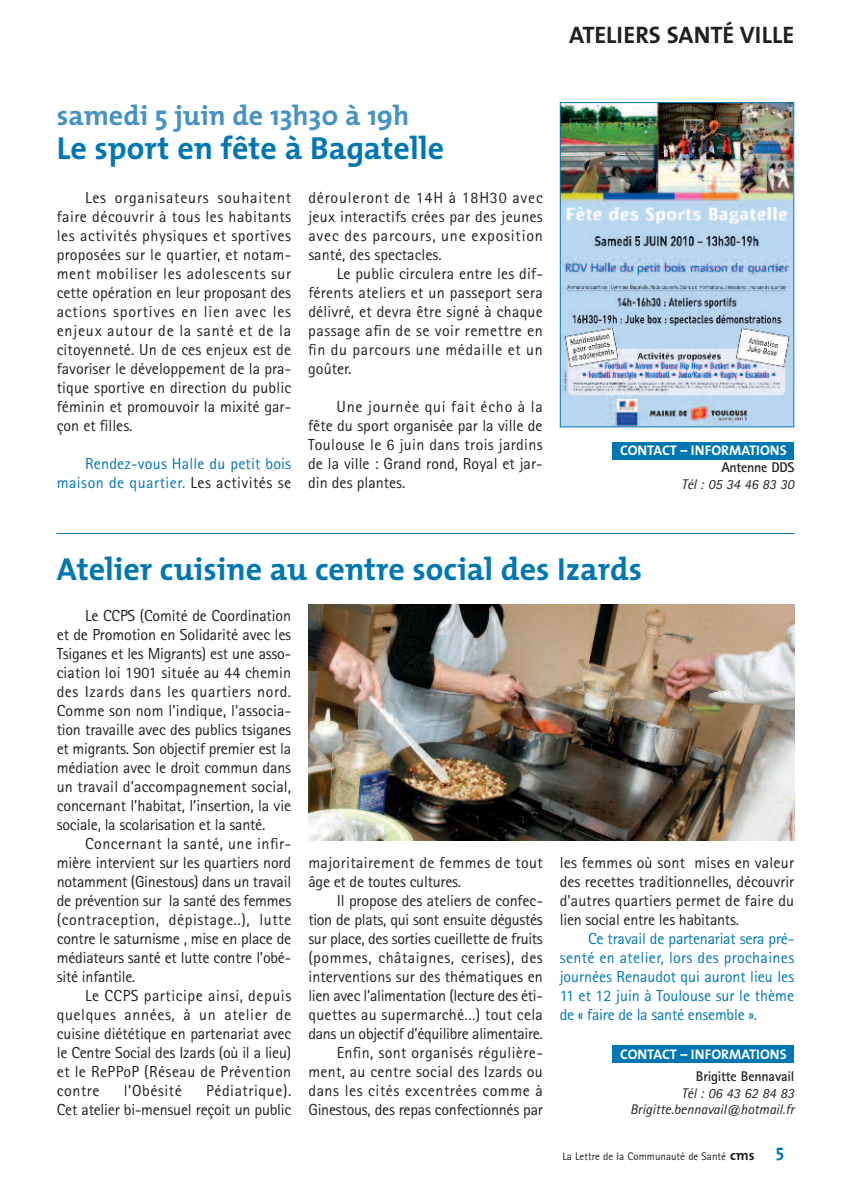
<style>
.page{position:relative;width:851px;height:1191px;background:#fff}
.page>*{position:absolute;margin:0;border:0;box-sizing:border-box;transform-origin:0 0}
.t1{font:700 32px "The Mix";color:#0077b2}
.t2{font:700 28px "The Mix";color:#4592c3}
.t3{font:700 24px "The Mix";color:#231f20}
.t4{font:700 18px "The Mix";color:#0077b2}
.t5{font:16px/19px "Rotis Sans Serif";color:#231f20;text-align:justify}
.t6{font:16px/19px "Rotis Sans Serif";letter-spacing:.01em;color:#0077b2;text-align:justify}
.t7{font:16px/19px "Rotis Sans Serif";letter-spacing:.03em;color:#0077b2;text-align:right}
.t8{font:16px/19px "Rotis Sans Serif";letter-spacing:.025em;color:#231f20}
.t9{font:16px "Rotis Sans Serif";letter-spacing:.035em;color:#231f20}
.t10{font:italic 14px/16.8px "Rotis Sans Serif";color:#231f20;text-align:right}
.t11{font:700 14px "The Mix";color:#fff}
.t12{font:700 14px "Rotis Sans Serif";letter-spacing:-.02em;color:#231f20}
.t13{font:11px "Rotis Sans Serif";color:#231f20}
.s1{color:#231f20}
.s2{font-family:"The Mix";font-weight:700;font-size:14px}
</style>
<div class="page">
<div style="left:612px;top:442px;width:182px;height:17px;background:#0077b2"></div>
<div style="left:612px;top:1045px;width:182px;height:17px;background:#0077b2"></div>
<img style="left:561px;top:104px;width:231px;height:321px">
<div style="left:559px;top:102px;width:235px;height:325px;border:1px solid #0077b2"></div>
<img style="left:308px;top:604px;width:486px;height:236px">
<hr style="left:57px;top:533px;width:737px;height:1px;background:#0077b2">
<h2 class="t2" style="left:57px;top:106px;width:354px">samedi 5 juin de 13h30 à 19h</h2>
<h1 class="t1" style="left:57px;top:137px;width:389px">Le sport en fête à Bagatelle</h1>
<p class="t5" style="left:57px;top:190px;width:236px;text-indent:28px">Les organisateurs souhaitent faire découvrir à tous les habitants les activités physiques et sportives proposées sur le quartier, et notam&shy;ment mobiliser les adolescents sur cette opération en leur proposant des actions sportives en lien avec les enjeux autour de la santé et de la citoyenneté. Un de ces enjeux est de favoriser le développement de la pra&shy;tique sportive en direction du public féminin et promouvoir la mixité gar&shy;çon et filles.</p>
<p class="t7" style="left:57px;top:456px;width:236px">Rendez-vous Halle du petit bois maison de quartier. <span class="s1">Les activités se</span></p>
<p class="t5" style="left:308px;top:190px;width:236px">dérouleront de 14H à 18H30 avec jeux interactifs crées par des jeunes avec des parcours, une exposition santé, des spectacles.</p>
<p class="t5" style="left:308px;top:266px;width:236px;text-indent:28px">Le public circulera entre les dif&shy;férents ateliers et un passeport sera délivré, et devra être signé à chaque passage afin de se voir remettre en fin du parcours une médaille et un goûter.</p>
<p class="t5" style="left:308px;top:399px;width:236px;text-indent:28px">Une journée qui fait écho à la fête du sport organisée par la ville de Toulouse le 6 juin dans trois jardins de la ville : Grand rond, Royal et jar&shy;din des plantes.</p>
<h3 class="t3" style="left:569px;top:27px;width:226px">ATELIERS SANTÉ VILLE</h3>
<p class="t11" style="left:620px;top:446px;width:168px">CONTACT – INFORMATIONS</p>
<p class="t12" style="left:721px;top:463px;width:74px">Antenne DDS</p>
<p class="t10" style="left:681px;top:477px;width:114px">Tél : 05 34 46 83 30</p>
<h1 class="t1" style="left:57px;top:558px;width:586px">Atelier cuisine au centre social des Izards</h1>
<p class="t5" style="left:57px;top:608px;width:236px;text-indent:28px">Le CCPS (Comité de Coordination et de Promotion en Solidarité avec les Tsiganes et les Migrants) est une asso&shy;ciation loi 1901 située au 44 chemin des Izards dans les quartiers nord.<br>Comme son nom l’indique, l’associa&shy;tion travaille avec des publics tsiganes et migrants. Son objectif premier est la médiation avec le droit commun dans un travail d’accompagnement social, concernant l’habitat, l’insertion, la vie sociale, la scolarisation et la santé.</p>
<p class="t5" style="left:57px;top:836px;width:236px;text-indent:28px">Concernant la santé, une infir&shy;mière intervient sur les quartiers nord notamment (Ginestous) dans un travail de prévention sur la santé des femmes (contraception, dépistage..), lutte contre le saturnisme , mise en place de médiateurs santé et lutte contre l’obé&shy;sité infantile.</p>
<p class="t5" style="left:57px;top:988px;width:236px;text-indent:28px">Le CCPS participe ainsi, depuis quelques années, à un atelier de cuisine diététique en partenariat avec le Centre Social des Izards (où il a lieu) et le RePPoP (Réseau de Prévention contre</p>
<p class="t8" style="left:308px;top:855px;width:236px">majoritairement de femmes de tout âge et de toutes cultures.</p>
<p class="t5" style="left:308px;top:893px;width:236px;text-align:right">Il propose des ateliers de confec-<br>tion de plats, qui sont ensuite dégustés sur place, des sorties cueillette de fruits (pommes, châtaignes, cerises), des interventions sur des thématiques en lien avec l’alimentation (lecture des éti&shy;quettes au supermarché…) tout cela dans un objectif d’équilibre alimentaire.<br>Enfin, sont organisés régulière&shy;ment, au centre social des Izards ou dans les cités excentrées comme à Ginestous, des repas confectionnés par</p>
<p class="t5" style="left:559px;top:855px;width:236px">les femmes où sont mises en valeur des recettes traditionnelles, découvrir d’autres quartiers permet de faire du lien social entre les habitants.</p>
<p class="t6" style="left:559px;top:931px;width:236px;text-indent:28px">Ce travail de partenariat sera pré&shy;senté en atelier, lors des prochaines journées Renaudot qui auront lieu les 11 et 12 juin à Toulouse sur le thème de « faire de la santé ensemble ».</p>
<p class="t11" style="left:620px;top:1049px;width:168px">CONTACT – INFORMATIONS</p>
<p class="t12" style="left:695px;top:1071px;width:100px">Brigitte Bennavail</p>
<p class="t10" style="left:630px;top:1086px;width:166px">Tél : 06 43 62 84 83<br>Brigitte.bennavail@hotmail.fr</p>
<p class="t5" style="left:57px;top:1083px;width:236px;text-align:right">Pédiatrique).<br>Cet atelier bi-mensuel reçoit un public</p>
<p class="t9" style="left:124px;top:1085px;width:60px">l’Obésité</p>
<p class="t13" style="left:562px;top:1152px;width:193px">La Lettre de la Communauté de Santé <span class="s2">cms</span></p>
<p class="t4" style="left:775px;top:1145px;width:10px">5</p>
</div>
